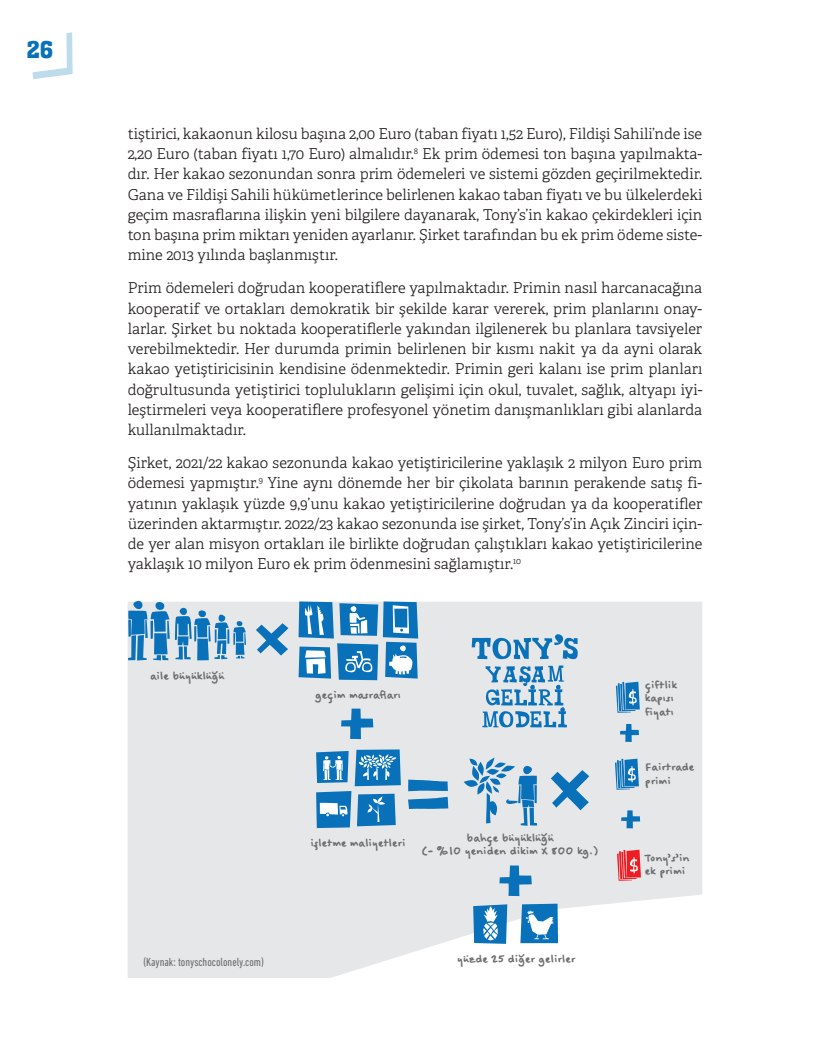
<style>
.page{position:relative;width:830px;height:1063px;background:#fff}
.page>*{position:absolute;margin:0;border:0;box-sizing:border-box;transform-origin:0 0}
.t1{font:22.5px "Aachen BT";color:#0871ba}
.t2{font:300 15px/20.2px "Adelle";color:#231f20;text-align:justify}
.t3{font:700 13.5px/13.5px "Felt Tip Woman";color:#6c6d70}
.t4{font:condensed 12px "DIN Next LT Pro";color:#6c6d70}
</style>
<div class="page">
<svg style="left:32px;top:32px;width:41px;height:47px"></svg>
<svg style="left:128px;top:602px;width:574px;height:376px;background:#e8e9eb"></svg>
<svg style="left:298px;top:601px;width:120px;height:79px;background:#66a4d0"></svg>
<svg style="left:256px;top:623px;width:32px;height:33px"></svg>
<svg style="left:341px;top:709px;width:32px;height:30px"></svg>
<svg style="left:615px;top:682px;width:24px;height:31px"></svg>
<svg style="left:128px;top:601px;width:118px;height:60px;background:#81b1d3"></svg>
<svg style="left:463px;top:758px;width:74px;height:68px;background:#a3c3da"></svg>
<svg style="left:316px;top:749px;width:84px;height:79px;background:#5d9fce"></svg>
<svg style="left:550px;top:770px;width:39px;height:40px;background:#7caed2"></svg>
<svg style="left:408px;top:797px;width:40px;height:12px"></svg>
<svg style="left:408px;top:780px;width:40px;height:11px"></svg>
<svg style="left:614px;top:759px;width:24px;height:31px"></svg>
<svg style="left:616px;top:850px;width:24px;height:31px"></svg>
<svg style="left:619px;top:724px;width:19px;height:18px"></svg>
<svg style="left:621px;top:810px;width:19px;height:18px"></svg>
<svg style="left:499px;top:866px;width:32px;height:30px"></svg>
<svg style="left:473px;top:904px;width:34px;height:40px"></svg>
<svg style="left:520px;top:904px;width:37px;height:39px"></svg>
<svg style="left:471px;top:633px;width:106px;height:26px;background:#90b9d6"></svg>
<svg style="left:482px;top:666px;width:84px;height:61px;background:#94bbd7"></svg>
<h1 class="t1" style="left:26px;top:35px;width:29px">26</h1>
<p class="t2" style="left:128px;top:124px;width:576px">tiştirici, kakaonun kilosu başına 2,00 Euro (taban fiyatı 1,52 Euro), Fildişi Sahili’nde ise 2,20 Euro (taban fiyatı 1,70 Euro) almalıdır.<sup>8</sup> Ek prim ödemesi ton başına yapılmakta&shy;dır. Her kakao sezonundan sonra prim ödemeleri ve sistemi gözden geçirilmektedir.<br>Gana ve Fildişi Sahili hükümetlerince belirlenen kakao taban fiyatı ve bu ülkelerdeki geçim masraflarına ilişkin yeni bilgilere dayanarak, Tony’s’in kakao çekirdekleri için ton başına prim miktarı yeniden ayarlanır. Şirket tarafından bu ek prim ödeme siste&shy;mine 2013 yılında başlanmıştır.</p>
<p class="t2" style="left:128px;top:278px;width:576px">Prim ödemeleri doğrudan kooperatiflere yapılmaktadır. Primin nasıl harcanacağına kooperatif ve ortakları demokratik bir şekilde karar vererek, prim planlarını onay&shy;larlar. Şirket bu noktada kooperatiflerle yakından ilgilenerek bu planlara tavsiyeler verebilmektedir. Her durumda primin belirlenen bir kısmı nakit ya da ayni olarak kakao yetiştiricisinin kendisine ödenmektedir. Primin geri kalanı ise prim planları doğrultusunda yetiştirici toplulukların gelişimi için okul, tuvalet, sağlık, altyapı iyi&shy;leştirmeleri veya kooperatiflere profesyonel yönetim danışmanlıkları gibi alanlarda kullanılmaktadır.</p>
<p class="t2" style="left:128px;top:453px;width:576px">Şirket, 2021/22 kakao sezonunda kakao yetiştiricilerine yaklaşık 2 milyon Euro prim ödemesi yapmıştır.<sup>9</sup> Yine aynı dönemde her bir çikolata barının perakende satış fi&shy;yatının yaklaşık yüzde 9,9’unu kakao yetiştiricilerine doğrudan ya da kooperatifler üzerinden aktarmıştır. 2022/23 kakao sezonunda ise şirket, Tony’s’in Açık Zinciri için&shy;de yer alan misyon ortakları ile birlikte doğrudan çalıştıkları kakao yetiştiricilerine yaklaşık 10 milyon Euro ek prim ödenmesini sağlamıştır.<sup>10</sup></p>
<p class="t3" style="left:150px;top:670px;width:75px">aile büyüklüğü</p>
<p class="t4" style="left:143px;top:955px;width:122px">(Kaynak: tonyschocolonely.com)</p>
<p class="t3" style="left:315px;top:689px;width:87px">geçim masrafları</p>
<p class="t3" style="left:644px;top:678px;width:34px">çiftlik kapısı fiyatı</p>
<p class="t3" style="left:310px;top:837px;width:97px">işletme maliyetleri</p>
<p class="t3" style="left:421px;top:831px;width:179px;text-align:center">bahçe büyüklüğü<br>(- %10 yeniden dikim X 800 kg.)</p>
<p class="t3" style="left:457px;top:952px;width:120px">yüzde 25 diğer gelirler</p>
<p class="t3" style="left:644px;top:761px;width:51px">Fairtrade primi</p>
<p class="t3" style="left:644px;top:851px;width:46px">Tony’s’in ek primi</p>
</div>
